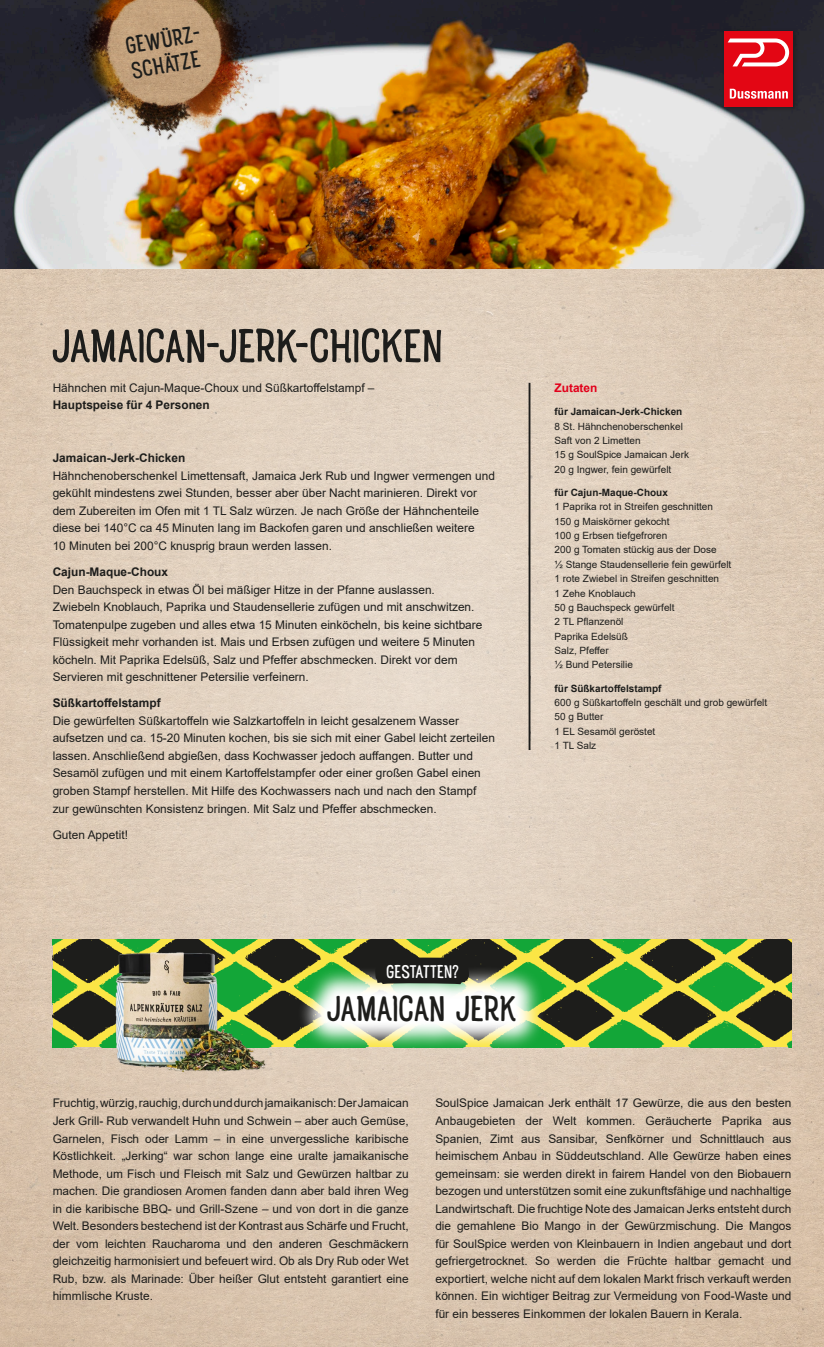
<style>
.page{position:relative;width:824px;height:1347px;background:#fff}
.page>*{position:absolute;margin:0;border:0;box-sizing:border-box;transform-origin:0 0}
.t1{font:50px "Rainier North 500";letter-spacing:-.02em;color:#1d1d1b}
.t2{font:38.19px "Rainier North 500";letter-spacing:-.015em;color:#1d1d1b}
.t3{font:25.06px/25.4px "Rainier North 500";color:#1d1d1b}
.t4{font:19.69px "Rainier North 500";letter-spacing:-.005em;color:#fff}
.t5{font:11.88px/17.5px "Arial";color:#1d1d1b}
.t6{font:700 11.88px "Arial";color:#e2001a}
.t7{font:10px/14.4px "Arial";color:#1d1d1b}
.s1{font-weight:700}
</style>
<div class="page">
<img style="left:0;top:269px;width:824px;height:1077px">
<img style="left:0;top:0;width:824px;height:269px">
<img style="left:53px;top:0;width:225px;height:182px">
<img style="left:53px;top:939px;width:738px;height:108px">
<svg style="left:298px;top:965px;width:247px;height:86px"></svg>
<svg style="left:375px;top:956px;width:94px;height:28px;background:#252620"></svg>
<img style="left:115px;top:952px;width:158px;height:120px">
<div style="left:722px;top:28px;width:76px;height:84px;background:#1d1d1b;opacity:.75"></div>
<div style="left:724px;top:31px;width:69px;height:75px;background:#e30614"></div>
<svg style="left:728px;top:39px;width:61px;height:27px"></svg>
<svg style="left:730px;top:89px;width:58px;height:10px"></svg>
<svg style="left:531px;top:720px;width:1px;height:21px"></svg>
<svg style="left:531px;top:675px;width:1px;height:20px"></svg>
<svg style="left:531px;top:647px;width:1px;height:15px"></svg>
<hr style="left:528px;top:383px;width:3px;height:366px;background:#1d1d1b">
<p class="t3" style="left:124px;top:34px;width:82px;rotate:-10deg">GEWÜRZ-<br>SCHÄTZE</p>
<p class="t1" style="left:53px;top:318px;width:392px">JAMAICAN-JERK-CHICKEN</p>
<p class="t5" style="left:53px;top:379px;width:323px">Hähnchen mit Cajun-Maque-Choux und Süßkartoffelstampf –<br><span class="s1">Hauptspeise für 4 Personen</span></p>
<p class="t5" style="left:53px;top:449px;width:444px"><span class="s1">Jamaican-Jerk-Chicken<br></span>Hähnchenoberschenkel Limettensaft, Jamaica Jerk Rub und Ingwer vermengen und gekühlt mindestens zwei Stunden, besser aber über Nacht marinieren. Direkt vor dem Zubereiten im Ofen mit 1 TL Salz würzen. Je nach Größe der Hähnchenteile diese bei 140°C ca 45 Minuten lang im Backofen garen und anschließen weitere<br>10 Minuten bei 200°C knusprig braun werden lassen.</p>
<p class="t5" style="left:53px;top:563px;width:431px"><span class="s1">Cajun-Maque-Choux<br></span>Den Bauchspeck in etwas Öl bei mäßiger Hitze in der Pfanne auslassen.<br>Zwiebeln Knoblauch, Paprika und Staudensellerie zufügen und mit anschwitzen.<br>Tomatenpulpe zugeben und alles etwa 15 Minuten einköcheln, bis keine sichtbare Flüssigkeit mehr vorhanden ist. Mais und Erbsen zufügen und weitere 5 Minuten köcheln. Mit Paprika Edelsüß, Salz und Pfeffer abschmecken. Direkt vor dem Servieren mit geschnittener Petersilie verfeinern.</p>
<p class="t5" style="left:53px;top:694px;width:444px"><span class="s1">Süßkartoffelstampf<br></span>Die gewürfelten Süßkartoffeln wie Salzkartoffeln in leicht gesalzenem Wasser aufsetzen und ca. 15-20 Minuten kochen, bis sie sich mit einer Gabel leicht zerteilen lassen. Anschließend abgießen, dass Kochwasser jedoch auffangen. Butter und Sesamöl zufügen und mit einem Kartoffelstampfer oder einer großen Gabel einen groben Stampf herstellen. Mit Hilfe des Kochwassers nach und nach den Stampf zur gewünschten Konsistenz bringen. Mit Salz und Pfeffer abschmecken.</p>
<p class="t5" style="left:53px;top:826px;width:77px">Guten Appetit!</p>
<p class="t6" style="left:554px;top:379px;width:44px">Zutaten</p>
<p class="t7" style="left:554px;top:404px;width:136px"><span class="s1">für Jamaican-Jerk-Chicken<br></span>8 St. Hähnchenoberschenkel<br>Saft von 2 Limetten<br>15 g SoulSpice Jamaican Jerk<br>20 g Ingwer, fein gewürfelt</p>
<p class="t7" style="left:554px;top:485px;width:178px"><span class="s1">für Cajun-Maque-Choux<br></span>1 Paprika rot in Streifen geschnitten<br>150 g Maiskörner gekocht<br>100 g Erbsen tiefgefroren<br>200 g Tomaten stückig aus der Dose<br>½ Stange Staudensellerie fein gewürfelt<br>1 rote Zwiebel in Streifen geschnitten<br>1 Zehe Knoblauch<br>50 g Bauchspeck gewürfelt<br>2 TL Pflanzenöl<br>Paprika Edelsüß<br>Salz, Pfeffer<br>½ Bund Petersilie</p>
<p class="t7" style="left:554px;top:681px;width:214px"><span class="s1">für Süßkartoffelstampf<br></span>600 g Süßkartoffeln geschält und grob gewürfelt<br>50 g Butter<br>1 EL Sesamöl geröstet<br>1 TL Salz</p>
<p class="t4" style="left:386px;top:960px;width:74px">GESTATTEN?</p>
<p class="t2" style="left:327px;top:987px;width:191px">JAMAICAN JERK</p>
<p class="t5" style="left:53px;top:1094px;width:358px;text-align:justify">Fruchtig, würzig, rauchig, durch und durch jamaikanisch: Der Jamaican Jerk Grill- Rub verwandelt Huhn und Schwein – aber auch Gemüse, Garnelen, Fisch oder Lamm – in eine unvergessliche karibische Köstlichkeit. „Jerking“ war schon lange eine uralte jamaikanische Methode, um Fisch und Fleisch mit Salz und Gewürzen haltbar zu machen. Die grandiosen Aromen fanden dann aber bald ihren Weg in die karibische BBQ- und Grill-Szene – und von dort in die ganze Welt. Besonders bestechend ist der Kontrast aus Schärfe und Frucht, der vom leichten Raucharoma und den anderen Geschmäckern gleichzeitig harmonisiert und befeuert wird. Ob als Dry Rub oder Wet Rub, bzw. als Marinade: Über heißer Glut entsteht garantiert eine himmlische Kruste.</p>
<p class="t5" style="left:435px;top:1094px;width:358px;text-align:justify">SoulSpice Jamaican Jerk enthält 17 Gewürze, die aus den besten Anbaugebieten der Welt kommen. Geräucherte Paprika aus Spanien, Zimt aus Sansibar, Senfkörner und Schnittlauch aus heimischem Anbau in Süddeutschland. Alle Gewürze haben eines gemeinsam: sie werden direkt in fairem Handel von den Biobauern bezogen und unterstützen somit eine zukunftsfähige und nachhaltige Landwirtschaft. Die fruchtige Note des Jamaican Jerks entsteht durch die gemahlene Bio Mango in der Gewürzmischung. Die Mangos für SoulSpice werden von Kleinbauern in Indien angebaut und dort gefriergetrocknet. So werden die Früchte haltbar gemacht und exportiert, welche nicht auf dem lokalen Markt frisch verkauft werden können. Ein wichtiger Beitrag zur Vermeidung von Food-Waste und für ein besseres Einkommen der lokalen Bauern in Kerala.</p>
</div>
